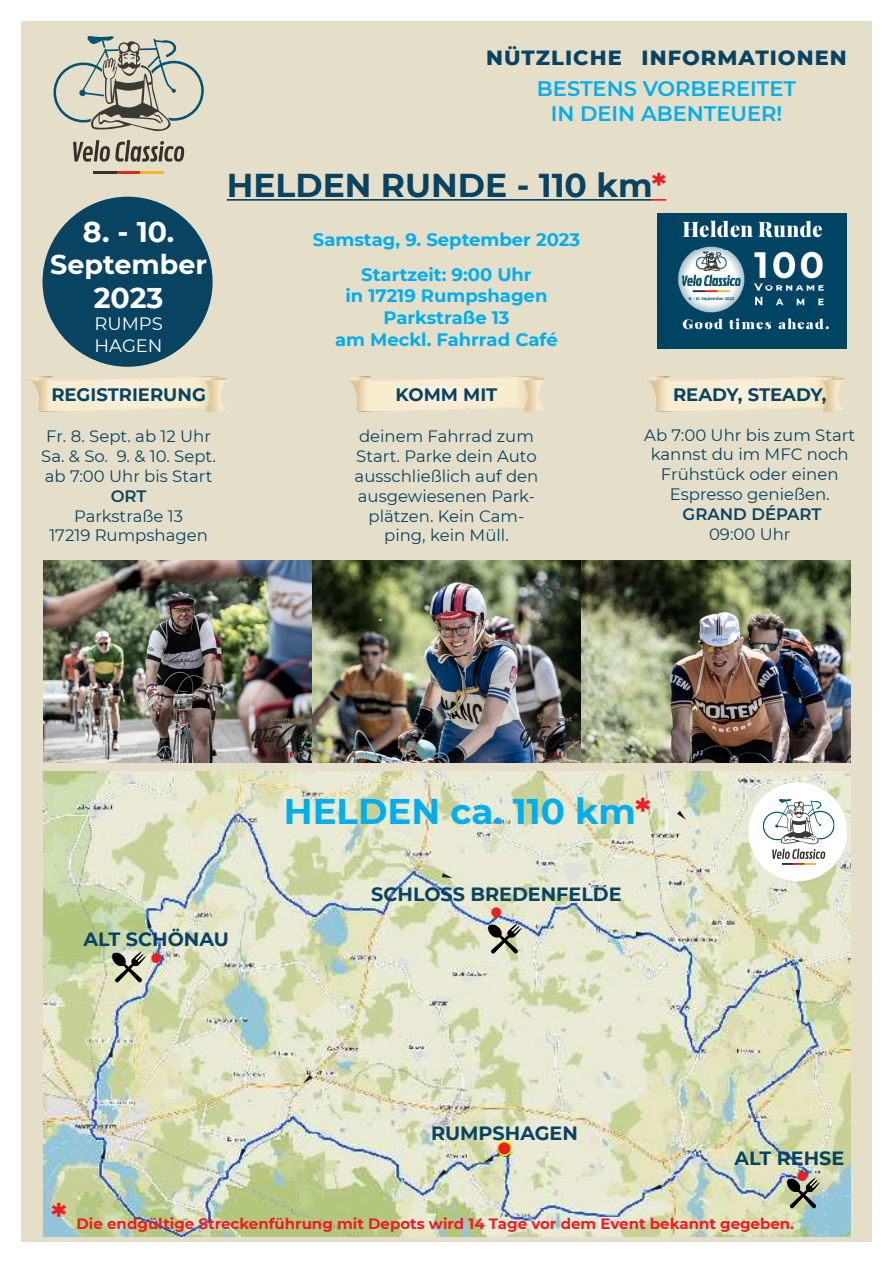
<style>
.page{position:relative;width:893px;height:1263px;background:#fff}
.page>*{position:absolute;margin:0;border:0;box-sizing:border-box;transform-origin:0 0}
.t1{font:700 48px "Montserrat";color:#ee1d23}
.t2{font:700 38.4px "Montserrat";color:#ee1d23}
.t3{font:700 35.7px "Montserrat";color:#00aeef}
.t4{font:700 35.7px "Montserrat";color:#ee1d23}
.t5{font:700 33px "Montserrat";color:#084462}
.t6{font:700 28.5px "Montserrat";color:#fff}
.t7{font:700 27px "Montserrat";color:#fff}
.t8{font:600 21px/25.2px "Montserrat";color:#00aeef;text-align:center}
.t9{font:800 21px "Montserrat";letter-spacing:.05em;color:#084462}
.t10{font:700 19.2px "Montserrat";color:#084462}
.t11{font:700 18px/21.6px "Montserrat";color:#00aeef;text-align:center}
.t12{font:700 18px "Montserrat";color:#084462}
.t13{font:18px/21.6px "Montserrat";color:#fff}
.t14{font:16.5px/19.8px "Montserrat";color:#084462;text-align:center}
.t15{font:600 16.5px "Montserrat";color:#084462}
.t16{font:700 15px "Montserrat";color:#ee1d23}
.s1{color:#ee1d23}
</style>
<div class="page">
<div style="left:21px;top:21px;width:851px;height:1221px;background:#e5dfca"></div>
<img style="left:44px;top:771px;width:806px;height:466px">
<svg style="left:53px;top:36px;width:151px;height:96px"></svg>
<svg style="left:73px;top:140px;width:111px;height:22px"></svg>
<hr style="left:94px;top:171px;width:23px;height:3px;background:#36302b">
<hr style="left:117px;top:171px;width:23px;height:3px;background:#e12819">
<hr style="left:140px;top:171px;width:24px;height:3px;background:#f7b428">
<div style="left:43px;top:197px;width:170px;height:170px;background:#084462;border-radius:50%"></div>
<hr style="left:227px;top:199px;width:425px;height:2px;background:#084462">
<svg style="left:652px;top:199px;width:14px;height:2px"></svg>
<img style="left:658px;top:214px;width:189px;height:134px">
<img style="left:30px;top:377px;width:197px;height:35px">
<img style="left:348px;top:377px;width:197px;height:35px">
<img style="left:647px;top:377px;width:197px;height:35px">
<img style="left:44px;top:560px;width:806px;height:202px">
<img style="left:112px;top:946px;width:34px;height:42px">
<img style="left:488px;top:917px;width:34px;height:43px">
<svg style="left:483px;top:1139px;width:31px;height:24px"></svg>
<svg style="left:437px;top:1169px;width:10px;height:9px"></svg>
<svg style="left:303px;top:1075px;width:10px;height:8px"></svg>
<svg style="left:240px;top:1148px;width:6px;height:11px"></svg>
<svg style="left:100px;top:1148px;width:5px;height:11px"></svg>
<svg style="left:108px;top:1046px;width:5px;height:11px"></svg>
<svg style="left:148px;top:917px;width:4px;height:11px"></svg>
<svg style="left:442px;top:873px;width:11px;height:5px"></svg>
<svg style="left:677px;top:811px;width:9px;height:9px"></svg>
<svg style="left:796px;top:990px;width:4px;height:10px"></svg>
<svg style="left:636px;top:931px;width:11px;height:5px"></svg>
<svg style="left:651px;top:1184px;width:10px;height:5px"></svg>
<div style="left:748px;top:782px;width:99px;height:99px;background:#fff;border-radius:50%"></div>
<svg style="left:763px;top:799px;width:72px;height:66px"></svg>
<img style="left:786px;top:1171px;width:35px;height:43px">
<p class="t9" style="left:486px;top:45px;width:362px">NÜTZLICHE INFORMATIONEN</p>
<p class="t8" style="left:537px;top:76px;width:261px">BESTENS VORBEREITET<br>IN DEIN ABENTEUER!</p>
<h3 class="t6" style="left:83px;top:216px;width:93px">8. - 10.</h3>
<h3 class="t7" style="left:50px;top:250px;width:158px">September</h3>
<h3 class="t6" style="left:94px;top:283px;width:71px">2023</h3>
<p class="t13" style="left:94px;top:314px;width:70px">RUMPS<br>HAGEN</p>
<h3 class="t5" style="left:227px;top:168px;width:441px">HELDEN RUNDE - 110 km<span class="s1">*</span></h3>
<p class="t11" style="left:313px;top:223px;width:269px;line-height:34.5px">Samstag, 9. September 2023<br>Startzeit: 9:00 Uhr</p>
<p class="t11" style="left:335px;top:285px;width:224px">in 17219 Rumpshagen<br>Parkstraße 13<br>am Meckl. Fahrrad Café</p>
<p class="t12" style="left:51px;top:385px;width:156px">REGISTRIERUNG</p>
<p class="t14" style="left:41px;top:428px;width:176px;text-align:left">Fr. 8. Sept. ab 12 Uhr<br>Sa. &amp; So. 9. &amp; 10. Sept. ab 7:00 Uhr bis Start</p>
<p class="t15" style="left:111px;top:486px;width:37px">ORT</p>
<p class="t14" style="left:49px;top:507px;width:160px">Parkstraße 13<br>17219 Rumpshagen</p>
<p class="t12" style="left:396px;top:385px;width:103px">KOMM MIT</p>
<p class="t14" style="left:355px;top:428px;width:185px">deinem Fahrrad zum<br>Start. Parke dein Auto ausschließlich auf den ausgewiesenen Park&shy;plätzen. Kein Cam&shy;ping, kein Müll.</p>
<p class="t12" style="left:673px;top:385px;width:155px">READY, STEADY,</p>
<p class="t14" style="left:644px;top:426px;width:213px">Ab 7:00 Uhr bis zum Start kannst du im MFC noch<br>Frühstück oder einen<br>Espresso genießen.</p>
<p class="t15" style="left:683px;top:504px;width:140px">GRAND DÉPART</p>
<p class="t14" style="left:709px;top:525px;width:83px">09:00 Uhr</p>
<h3 class="t3" style="left:284px;top:791px;width:368px">HELDEN ca. 110 km<span class="s1">*</span></h3>
<p class="t10" style="left:371px;top:884px;width:252px">SCHLOSS BREDENFELDE</p>
<h2 class="t2" style="left:490px;top:889px;width:15px">•</h2>
<p class="t10" style="left:84px;top:928px;width:147px">ALT SCHÖNAU</p>
<h2 class="t2" style="left:149px;top:934px;width:15px">•</h2>
<h3 class="t4" style="left:51px;top:1197px;width:17px">*</h3>
<p class="t10" style="left:431px;top:1122px;width:148px">RUMPSHAGEN</p>
<h1 class="t1" style="left:496px;top:1119px;width:19px">•</h1>
<p class="t10" style="left:735px;top:1147px;width:111px">ALT REHSE</p>
<h2 class="t2" style="left:796px;top:1153px;width:15px">•</h2>
<p class="t16" style="left:77px;top:1215px;width:719px">Die endgültige Streckenführung mit Depots wird 14 Tage vor dem Event bekannt gegeben.</p>
</div>
